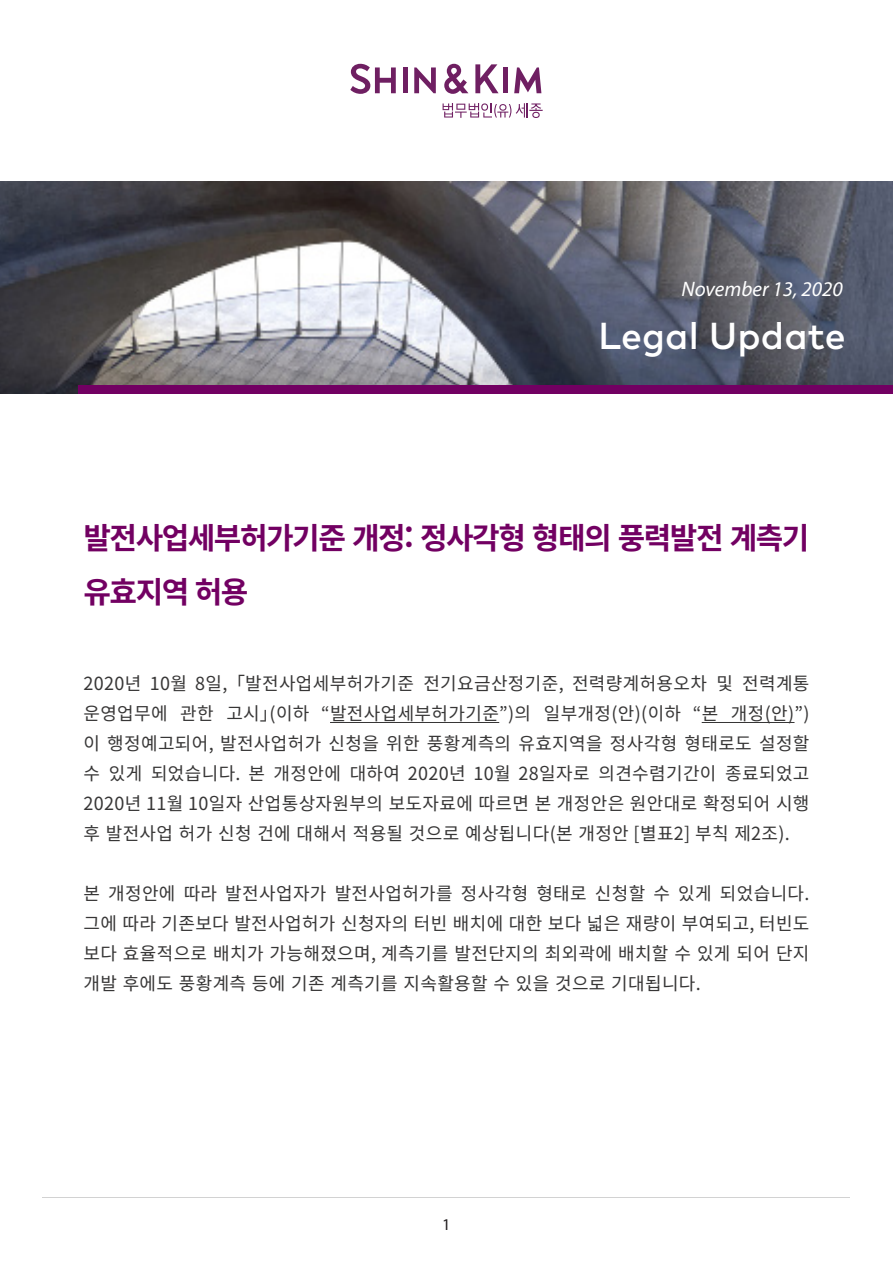
<style>
.page{position:relative;width:893px;height:1263px;background:#fff}
.page>*{position:absolute;margin:0;border:0;box-sizing:border-box;transform-origin:0 0}
.t1{font:500 37.5px "Mark Pro";color:#fff}
.t2{font:700 30px/54px "Noto Sans CJ Kkr";letter-spacing:-.05em;color:#720062}
.t3{font:italic 21px "Myriad Pro";color:#fff}
.t4{font:18px/30px "Noto Sans CJ Kkr";letter-spacing:.02em;color:#373636;text-align:justify}
.t5{font:16.5px "Myriad Pro";color:#231f20}
</style>
<div class="page">
<hr style="left:43px;top:1197px;width:807px;height:1px;background:#d2d2d2">
<img style="left:0;top:182px;width:893px;height:211px">
<svg style="left:414px;top:67px;width:22px;height:26px"></svg>
<svg style="left:444px;top:64px;width:24px;height:30px"></svg>
<svg style="left:475px;top:64px;width:24px;height:29px"></svg>
<hr style="left:403px;top:67px;width:4px;height:26px;background:#6f1f62">
<div style="left:503px;top:67px;width:5px;height:26px;background:#6f1f62"></div>
<svg style="left:514px;top:67px;width:27px;height:26px"></svg>
<svg style="left:350px;top:64px;width:46px;height:30px"></svg>
<svg style="left:443px;top:103px;width:100px;height:15px"></svg>
<div style="left:78px;top:385px;width:815px;height:8px;background:#720062"></div>
<hr style="left:330px;top:722px;width:169px;height:1px;background:#373636">
<hr style="left:702px;top:722px;width:92px;height:1px;background:#373636">
<p class="t3" style="left:681px;top:276px;width:163px">November 13, 2020</p>
<h1 class="t1" style="left:598px;top:307px;width:249px">Legal Update</h1>
<p class="t2" style="left:83px;top:511px;width:727px">발전사업세부허가기준 개정: 정사각형 형태의 풍력발전 계측기 유효지역 허용</p>
<p class="t4" style="left:83px;top:668px;width:727px">2020년 10월 8일, 「발전사업세부허가기준 전기요금산정기준, 전력량계허용오차 및 전력계통 운영업무에 관한 고시」(이하 “발전사업세부허가기준”)의 일부개정(안)(이하 “본 개정(안)”) 이 행정예고되어, 발전사업허가 신청을 위한 풍황계측의 유효지역을 정사각형 형태로도 설정할 수 있게 되었습니다. 본 개정안에 대하여 2020년 10월 28일자로 의견수렴기간이 종료되었고 2020년 11월 10일자 산업통상자원부의 보도자료에 따르면 본 개정안은 원안대로 확정되어 시행 후 발전사업 허가 신청 건에 대해서 적용될 것으로 예상됩니다(본 개정안 [별표2] 부칙 제2조).</p>
<p class="t4" style="left:83px;top:878px;width:727px">본 개정안에 따라 발전사업자가 발전사업허가를 정사각형 형태로 신청할 수 있게 되었습니다. 그에 따라 기존보다 발전사업허가 신청자의 터빈 배치에 대한 보다 넓은 재량이 부여되고, 터빈도 보다 효율적으로 배치가 가능해졌으며, 계측기를 발전단지의 최외곽에 배치할 수 있게 되어 단지 개발 후에도 풍황계측 등에 기존 계측기를 지속활용할 수 있을 것으로 기대됩니다.</p>
<p class="t5" style="left:442px;top:1214px;width:10px">1</p>
</div>
